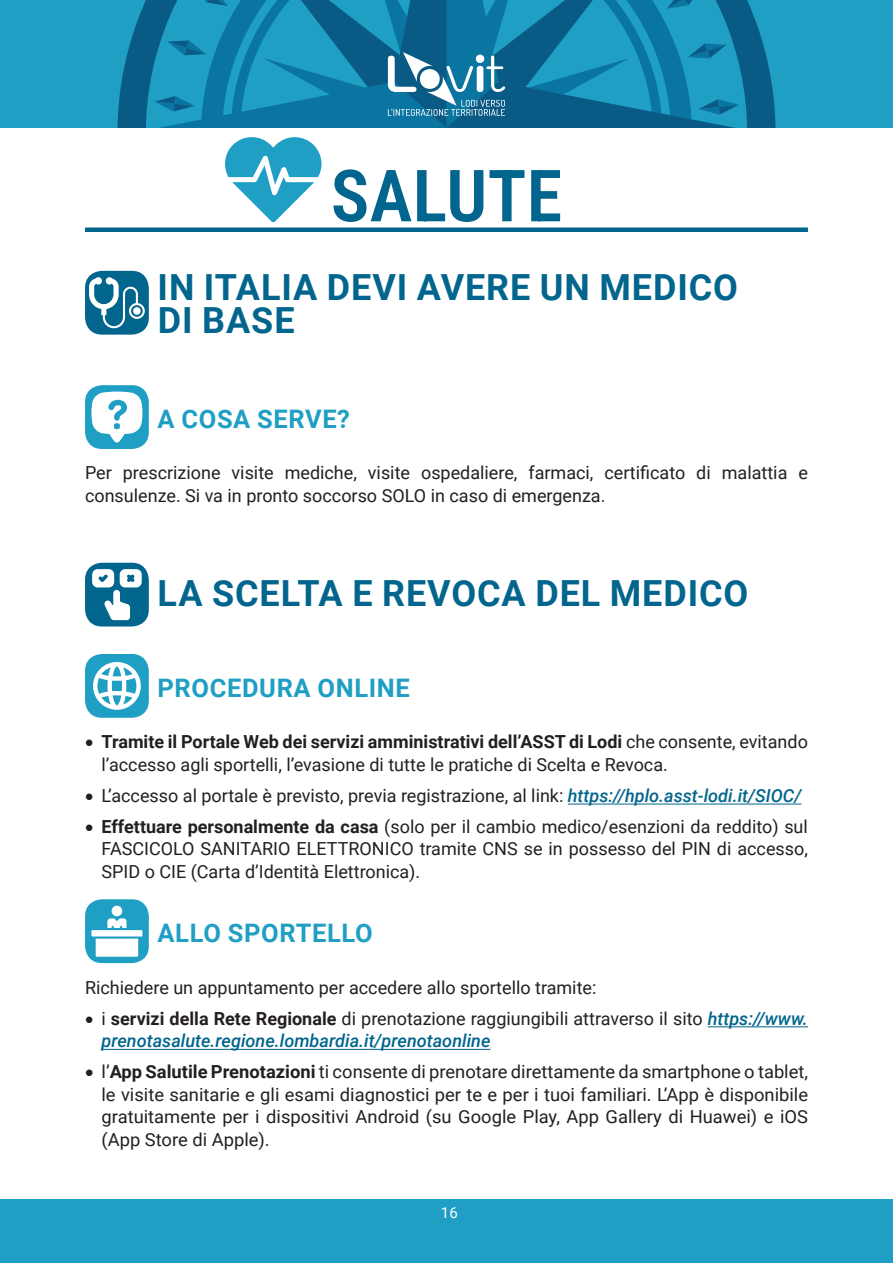
<style>
.page{position:relative;width:893px;height:1263px;background:#fff}
.page>*{position:absolute;margin:0;border:0;box-sizing:border-box;transform-origin:0 0}
.t1{font:600 72px "Roboto Condensed";letter-spacing:.005em;color:#02658d}
.t2{font:700 36px/33px "Roboto";letter-spacing:.025em;color:#02658d}
.t3{font:700 25.5px "Roboto";letter-spacing:.025em;color:#1f9fc3}
.t4{font:18px/22.5px "Roboto";color:#231f20}
.t5{font:italic 500 18px/22.5px "Roboto";color:#02658d}
.N_pagina{font:15px "Roboto";color:#fff}
.s1{font-weight:700}
.s2{font-weight:500;font-style:italic;color:#02658d}
.s3{color:#231f20}
.s4{font-weight:400;font-style:normal;color:#231f20}
.s5{font-weight:700;font-style:normal;color:#231f20}
</style>
<div class="page">
<div style="left:0;top:1199px;width:893px;height:64px;background:#1f9fc3"></div>
<div style="left:0;top:0;width:893px;height:128px;background:#1f9fc3"></div>
<svg style="left:117px;top:56px;width:659px;height:72px"></svg>
<svg style="left:127px;top:0;width:261px;height:128px"></svg>
<svg style="left:388px;top:0;width:378px;height:128px"></svg>
<div style="left:85px;top:227px;width:723px;height:5px;background:#02658d"></div>
<hr style="left:568px;top:804px;width:233px;height:1px;background:#02658d">
<hr style="left:708px;top:1026px;width:100px;height:1px;background:#02658d">
<hr style="left:102px;top:1049px;width:388px;height:1px;background:#02658d">
<div style="left:85px;top:271px;width:64px;height:64px;background:#02658d;border-radius:17px"></div>
<svg style="left:89px;top:277px;width:56px;height:51px"></svg>
<div style="left:85px;top:385px;width:64px;height:64px;background:#1f9fc3;border-radius:17px"></div>
<svg style="left:91px;top:391px;width:51px;height:52px"></svg>
<div style="left:85px;top:563px;width:64px;height:63px;background:#02658d;border-radius:17px"></div>
<svg style="left:92px;top:569px;width:50px;height:51px"></svg>
<div style="left:85px;top:654px;width:64px;height:64px;background:#1f9fc3;border-radius:17px"></div>
<svg style="left:93px;top:662px;width:48px;height:48px"></svg>
<div style="left:85px;top:899px;width:64px;height:64px;background:#1f9fc3;border-radius:17px"></div>
<svg style="left:107px;top:918px;width:19px;height:10px"></svg>
<svg style="left:96px;top:939px;width:42px;height:18px"></svg>
<div style="left:91px;top:930px;width:51px;height:6px;background:#fff"></div>
<div style="left:112px;top:906px;width:10px;height:10px;background:#fff;border-radius:50%"></div>
<svg style="left:225px;top:137px;width:96px;height:85px"></svg>
<p class="t1" style="left:331px;top:145px;width:233px">SALUTE</p>
<p class="t2" style="left:158px;top:269px;width:582px">IN ITALIA DEVI AVERE UN MEDICO<br>DI BASE</p>
<p class="t3" style="left:158px;top:401px;width:194px">A COSA SERVE?</p>
<p class="t4" style="left:85px;top:461px;width:724px">Per prescrizione visite mediche, visite ospedaliere, farmaci, certificato di malattia e consulenze. Si va in pronto soccorso SOLO in caso di emergenza.</p>
<p class="t2" style="left:158px;top:575px;width:592px">LA SCELTA E REVOCA DEL MEDICO</p>
<p class="t3" style="left:158px;top:670px;width:254px">PROCEDURA ONLINE</p>
<p class="t4" style="left:102px;top:730px;width:708px;text-indent:-17px">• <span class="s1">Tramite il Portale Web dei servizi amministrativi dell’ASST di Lodi</span> che consente, evitando l’accesso agli sportelli, l’evasione di tutte le pratiche di Scelta e Revoca.</p>
<p class="t4" style="left:85px;top:783px;width:718px">• L’accesso al portale è previsto, previa registrazione, al link: <span class="s2">https://hplo.asst-lodi.it/SIOC/</span></p>
<p class="t4" style="left:102px;top:814px;width:708px;text-align:justify;text-indent:-17px">• <span class="s1">Effettuare personalmente da casa</span> (solo per il cambio medico/esenzioni da reddito) sul FASCICOLO SANITARIO ELETTRONICO tramite CNS se in possesso del PIN di accesso, SPID o CIE (Carta d’Identità Elettronica).</p>
<p class="t3" style="left:158px;top:915px;width:217px">ALLO SPORTELLO</p>
<p class="t4" style="left:85px;top:975px;width:513px">Richiedere un appuntamento per accedere allo sportello tramite:</p>
<p class="t5" style="left:102px;top:1006px;width:708px;text-indent:-17px"><span class="s3">•</span> <span class="s4">i</span> <span class="s5">servizi della Rete Regionale</span> <span class="s4">di prenotazione raggiungibili attraverso il sito</span> https://www. prenotasalute.regione.lombardia.it/prenotaonline</p>
<p class="t4" style="left:102px;top:1060px;width:708px;text-align:justify;text-indent:-16px">• l’<span class="s1">App Salutile Prenotazioni</span> ti consente di prenotare direttamente da smartphone o tablet, le visite sanitarie e gli esami diagnostici per te e per i tuoi familiari. L’App è disponibile gratuitamente per i dispositivi Android (su Google Play, App Gallery di Huawei) e iOS (App Store di Apple).</p>
<p class="N_pagina" style="left:441px;top:1202px;width:18px">16</p>
</div>
